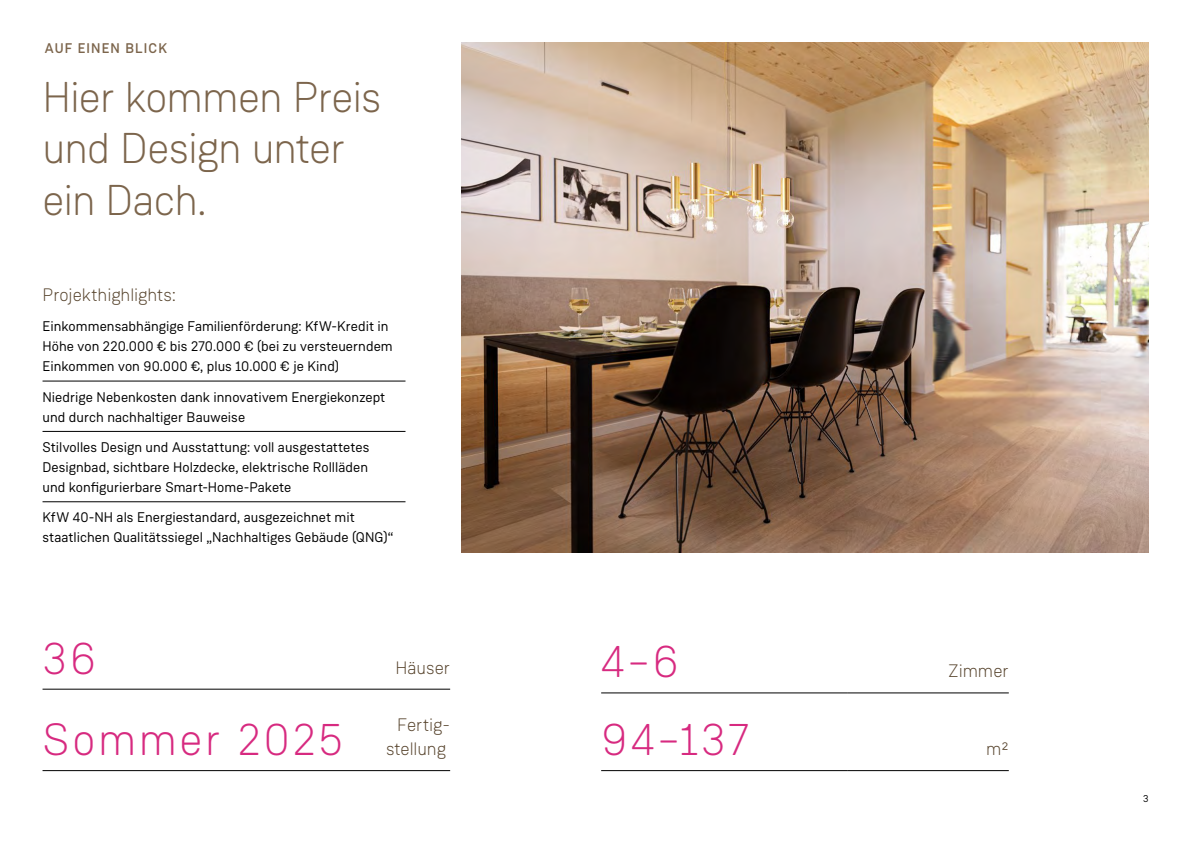
<style>
.page{position:relative;width:1191px;height:842px;background:#fff}
.page>*{position:absolute;margin:0;border:0;box-sizing:border-box;transform-origin:0 0}
.t1{font:300 45px "Weissenhof Grotesk";letter-spacing:.055em;color:#d72a80}
.t2{font:300 43px/51.6px "Weissenhof Grotesk";letter-spacing:-.025em;color:#7c654c}
.t3{font:300 18px/24px "Weissenhof Grotesk";color:#55422b;text-align:right}
.t4{font:14px/20px "Weissenhof Grotesk";letter-spacing:.005em;color:#000}
.t5{font:500 14px "Weissenhof Grotesk";letter-spacing:.08em;color:#7c654c}
.t6{font:10px "Weissenhof Grotesk";color:#000}
</style>
<div class="page">
<hr style="left:601px;top:692px;width:247px;height:1px;background:#000">
<hr style="left:848px;top:692px;width:160px;height:1px;background:#000">
<hr style="left:601px;top:770px;width:247px;height:1px;background:#000">
<hr style="left:848px;top:770px;width:160px;height:1px;background:#000">
<hr style="left:43px;top:689px;width:343px;height:1px;background:#000">
<hr style="left:386px;top:689px;width:64px;height:1px;background:#000">
<hr style="left:43px;top:770px;width:343px;height:1px;background:#000">
<hr style="left:386px;top:770px;width:64px;height:1px;background:#000">
<img style="left:461px;top:43px;width:687px;height:510px">
<hr style="left:43px;top:381px;width:362px;height:1px;background:#000">
<hr style="left:43px;top:431px;width:362px;height:1px;background:#000">
<hr style="left:43px;top:501px;width:362px;height:1px;background:#000">
<p class="t5" style="left:45px;top:40px;width:124px">AUF EINEN BLICK</p>
<h2 class="t2" style="left:43px;top:71px;width:340px">Hier kommen Preis und Design unter ein Dach.</h2>
<p class="t3" style="left:43px;top:282px;width:135px">Projekthighlights:</p>
<p class="t4" style="left:43px;top:316px;width:352px">Einkommensabhängige Familienförderung: KfW-Kredit in<br>Höhe von 220.000 € bis 270.000 € (bei zu versteuerndem<br>Einkommen von 90.000 €, plus 10.000 € je Kind)</p>
<p class="t4" style="left:43px;top:387px;width:344px">Niedrige Nebenkosten dank innovativem Energiekonzept und durch nachhaltiger Bauweise</p>
<p class="t4" style="left:43px;top:437px;width:328px;text-align:justify">Stilvolles Design und Ausstattung: voll ausgestattetes Designbad, sichtbare Holzdecke, elektrische Rollläden und konfigurierbare Smart-Home-Pakete</p>
<p class="t4" style="left:43px;top:507px;width:352px">KfW 40-NH als Energiestandard, ausgezeichnet mit staatlichen Qualitätssiegel „Nachhaltiges Gebäude (QNG)“</p>
<h1 class="t1" style="left:43px;top:631px;width:55px">36</h1>
<p class="t3" style="left:395px;top:655px;width:56px">Häuser</p>
<h1 class="t1" style="left:43px;top:713px;width:302px">Sommer 2025</h1>
<p class="t3" style="left:386px;top:713px;width:66px">Fertig&shy;stellung</p>
<h1 class="t1" style="left:601px;top:635px;width:79px">4–6</h1>
<h1 class="t1" style="left:601px;top:713px;width:150px">94–137</h1>
<p class="t3" style="left:948px;top:659px;width:62px">Zimmer</p>
<p class="t3" style="left:986px;top:737px;width:24px">m²</p>
<p class="t6" style="left:1143px;top:792px;width:7px">3</p>
</div>
